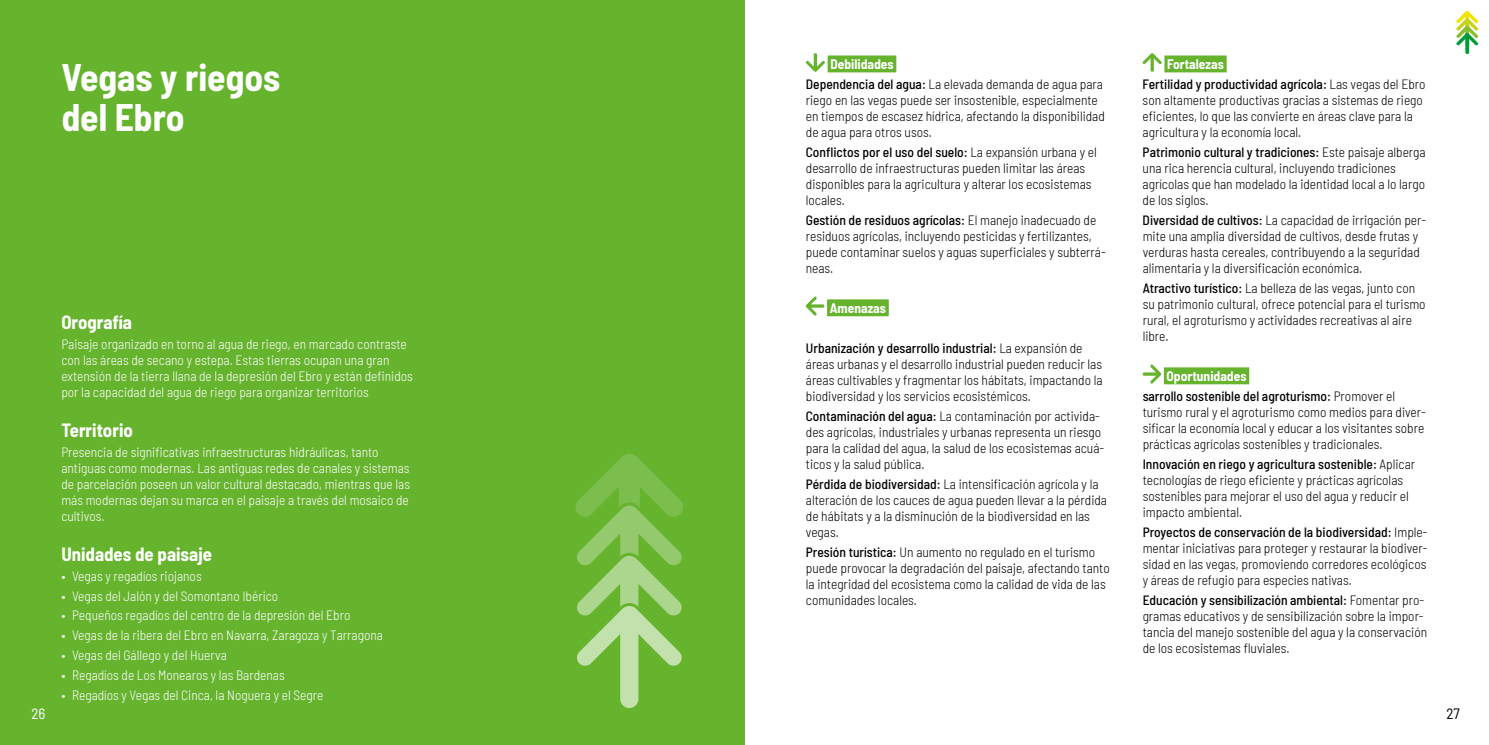
<style>
.page{position:relative;width:1489px;height:745px;background:#fff}
.page>*{position:absolute;margin:0;border:0;box-sizing:border-box;transform-origin:0 0}
.t1{font:700 semi-condensed 37.5px/40px "Barlow";color:#fff}
.t2{font:700 semi-condensed 18.75px "Barlow";color:#fff}
.t3{font:semi-condensed 15px "Barlow";color:#000}
.t4{font:semi-condensed 15px "Barlow";color:#fff}
.t5{font:300 semi-condensed 13.5px/16px "Barlow";color:#000}
.t6{font:300 semi-condensed 13.5px/16px "Barlow";color:#fff}
.t7{font:500 semi-condensed 13.5px/19.9px "Barlow";color:#000}
.t8{font:700 semi-condensed 13.5px "Barlow";color:#fff}
.s1{font-weight:700;color:#fff}
.s2{font-weight:500}
.s3{font-weight:300}
</style>
<div class="page">
<svg style="left:1456px;top:11px;width:21px;height:43px"></svg>
<div style="left:0;top:0;width:744px;height:744px;background:#66b32e"></div>
<div style="left:827px;top:55px;width:69px;height:17px;background:#66b32e"></div>
<svg style="left:805px;top:53px;width:19px;height:19px"></svg>
<div style="left:827px;top:299px;width:61px;height:17px;background:#66b32e"></div>
<svg style="left:805px;top:296px;width:19px;height:19px"></svg>
<div style="left:1164px;top:55px;width:62px;height:17px;background:#66b32e"></div>
<svg style="left:1142px;top:53px;width:19px;height:19px"></svg>
<div style="left:1163px;top:367px;width:86px;height:17px;background:#66b32e"></div>
<svg style="left:1142px;top:364px;width:19px;height:19px"></svg>
<svg style="left:575px;top:454px;width:108px;height:253px"></svg>
<h1 class="t1" style="left:61px;top:55px;width:220px">Vegas y riegos del Ebro</h1>
<p class="t4" style="left:31px;top:702px;width:15px">26</p>
<h2 class="t2" style="left:61px;top:308px;width:72px">Orografía</h2>
<p class="t6" style="left:61px;top:335px;width:353px">Paisaje organizado en torno al agua de riego, en marcado contraste con las áreas de secano y estepa. Estas tierras ocupan una gran extensión de la tierra llana de la depresión del Ebro y están definidos por la capacidad del agua de riego para organizar territorios</p>
<h2 class="t2" style="left:61px;top:416px;width:73px">Territorio</h2>
<p class="t6" style="left:61px;top:442px;width:350px">Presencia de significativas infraestructuras hidráulicas, tanto antiguas como modernas. Las antiguas redes de canales y sistemas de parcelación poseen un valor cultural destacado, mientras que las más modernas dejan su marca en el paisaje a través del mosaico de cultivos.</p>
<h2 class="t2" style="left:61px;top:540px;width:152px">Unidades de paisaje</h2>
<p class="t6" style="left:61px;top:566px;width:142px">• Vegas y regadíos riojanos</p>
<p class="t6" style="left:61px;top:586px;width:218px">• Vegas del Jalón y del Somontano Ibérico</p>
<p class="t6" style="left:61px;top:606px;width:290px">• Pequeños regadíos del centro de la depresión del Ebro</p>
<p class="t6" style="left:61px;top:626px;width:323px">• Vegas de la ribera del Ebro en Navarra, Zaragoza y Tarragona</p>
<p class="t6" style="left:61px;top:646px;width:167px">• Vegas del Gállego y del Huerva</p>
<p class="t6" style="left:61px;top:665px;width:225px">• Regadíos de Los Monearos y las Bardenas</p>
<p class="t6" style="left:61px;top:685px;width:263px">• Regadíos y Vegas del Cinca, la Noguera y el Segre</p>
<p class="t5" style="left:805px;top:53px;width:299px;line-height:19.9px;text-indent:24px"><span class="s1">Debilidades<br></span><span class="s2">Dependencia del agua:</span> La elevada demanda de agua para</p>
<p class="t5" style="left:805px;top:91px;width:300px">riego en las vegas puede ser insostenible, especialmente en tiempos de escasez hídrica, afectando la disponibilidad de agua para otros usos.</p>
<p class="t5" style="left:805px;top:143px;width:292px"><span class="s2">Conflictos por el uso del suelo:</span> La expansión urbana y el desarrollo de infraestructuras pueden limitar las áreas disponibles para la agricultura y alterar los ecosistemas locales.</p>
<p class="t5" style="left:805px;top:211px;width:301px"><span class="s2">Gestión de residuos agrícolas:</span> El manejo inadecuado de residuos agrícolas, incluyendo pesticidas y fertilizantes, puede contaminar suelos y aguas superficiales y subterrá&shy;neas.</p>
<p class="t8" style="left:829px;top:298px;width:58px">Amenazas</p>
<p class="t5" style="left:805px;top:338px;width:298px"><span class="s2">Urbanización y desarrollo industrial:</span> La expansión de áreas urbanas y el desarrollo industrial pueden reducir las áreas cultivables y fragmentar los hábitats, impactando la biodiversidad y los servicios ecosistémicos.</p>
<p class="t5" style="left:805px;top:406px;width:300px"><span class="s2">Contaminación del agua:</span> La contaminación por activida&shy;des agrícolas, industriales y urbanas representa un riesgo para la calidad del agua, la salud de los ecosistemas acuá&shy;ticos y la salud pública.</p>
<p class="t5" style="left:805px;top:474px;width:303px"><span class="s2">Pérdida de biodiversidad:</span> La intensificación agrícola y la alteración de los cauces de agua pueden llevar a la pérdida de hábitats y a la disminución de la biodiversidad en las vegas.</p>
<p class="t5" style="left:805px;top:542px;width:305px"><span class="s2">Presión turística:</span> Un aumento no regulado en el turismo puede provocar la degradación del paisaje, afectando tanto la integridad del ecosistema como la calidad de vida de las comunidades locales.</p>
<p class="t7" style="left:1142px;top:53px;width:284px;text-indent:24px"><span class="s1">Fortalezas<br></span>Fertilidad y productividad agrícola: <span class="s3">Las vegas del Ebro</span></p>
<p class="t5" style="left:1142px;top:91px;width:282px">son altamente productivas gracias a sistemas de riego eficientes, lo que las convierte en áreas clave para la agricultura y la economía local.</p>
<p class="t5" style="left:1142px;top:143px;width:284px"><span class="s2">Patrimonio cultural y tradiciones:</span> Este paisaje alberga una rica herencia cultural, incluyendo tradiciones agrícolas que han modelado la identidad local a lo largo de los siglos.</p>
<p class="t5" style="left:1142px;top:211px;width:285px"><span class="s2">Diversidad de cultivos:</span> La capacidad de irrigación per&shy;mite una amplia diversidad de cultivos, desde frutas y verduras hasta cereales, contribuyendo a la seguridad alimentaria y la diversificación económica.</p>
<p class="t5" style="left:1142px;top:279px;width:284px"><span class="s2">Atractivo turístico:</span> La belleza de las vegas, junto con su patrimonio cultural, ofrece potencial para el turismo rural, el agroturismo y actividades recreativas al aire libre.</p>
<p class="t7" style="left:1142px;top:365px;width:254px;text-indent:24px"><span class="s1">Oportunidades<br></span>sarrollo sostenible del agroturismo: <span class="s3">Promover el</span></p>
<p class="t5" style="left:1142px;top:402px;width:285px;text-align:justify">turismo rural y el agroturismo como medios para diver&shy;sificar la economía local y educar a los visitantes sobre prácticas agrícolas sostenibles y tradicionales.</p>
<p class="t5" style="left:1142px;top:454px;width:274px"><span class="s2">Innovación en riego y agricultura sostenible:</span> Aplicar tecnologías de riego eficiente y prácticas agrícolas sostenibles para mejorar el uso del agua y reducir el impacto ambiental.</p>
<p class="t5" style="left:1142px;top:522px;width:286px;text-align:justify"><span class="s2">Proyectos de conservación de la biodiversidad:</span> Imple&shy;mentar iniciativas para proteger y restaurar la biodiver&shy;sidad en las vegas, promoviendo corredores ecológicos y áreas de refugio para especies nativas.</p>
<p class="t5" style="left:1142px;top:590px;width:286px"><span class="s2">Educación y sensibilización ambiental:</span> Fomentar pro&shy;gramas educativos y de sensibilización sobre la impor&shy;tancia del manejo sostenible del agua y la conservación de los ecosistemas fluviales.</p>
<p class="t3" style="left:1446px;top:702px;width:15px">27</p>
</div>
